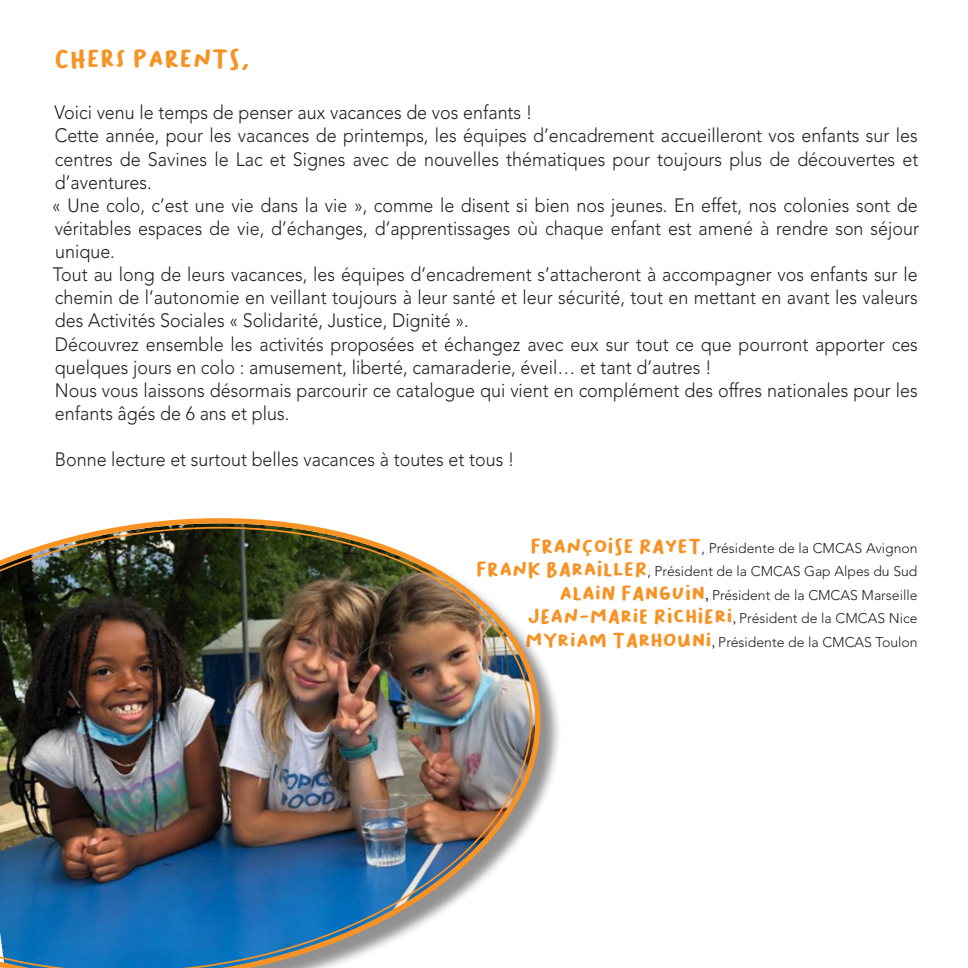
<style>
.page{position:relative;width:968px;height:968px;background:#fff}
.page>*{position:absolute;margin:0;border:0;box-sizing:border-box;transform-origin:0 0}
.t1{font:24.5px "Bakso Sapi";color:#f79324}
.t2{font:300 19.25px/23.1px "Avenir LT Std";color:#231f20;text-align:justify;scale:.93 1}
.t3{font:300 14px "Avenir LT Std";color:#231f20}
.s1{font-family:"Bakso Sapi";font-weight:400;font-size:19.6px;color:#f79324}
.s2{font-family:"Minion Pro";font-weight:400;font-size:16.1px}
.s3{font-family:"Minion Pro";font-weight:400}
</style>
<div class="page">
<img style="left:0;top:518px;width:545px;height:449px">
<p class="t1" style="left:54px;top:44px;width:197px">Chers parents,</p>
<p class="t2" style="left:54px;top:101px;width:515px">Voici venu le temps de penser aux vacances de vos enfants !</p>
<p class="t2" style="left:55px;top:124px;width:929px">Cette année, pour les vacances de printemps, les équipes d’encadrement accueilleront vos enfants sur les centres de Savines le Lac et Signes avec de nouvelles thématiques pour toujours plus de découvertes et d’aventures.</p>
<p class="t2" style="left:52px;top:194px;width:933px">« Une colo, c’est une vie dans la vie », comme le disent si bien nos jeunes. En effet, nos colonies sont de véritables espaces de vie, d’échanges, d’apprentissages où chaque enfant est amené à rendre son séjour unique.</p>
<p class="t2" style="left:53px;top:263px;width:931px">Tout au long de leurs vacances, les équipes d’encadrement s’attacheront à accompagner vos enfants sur le chemin de l’autonomie en veillant toujours à leur santé et leur sécurité, tout en mettant en avant les valeurs des Activités Sociales « Solidarité, Justice, Dignité ».</p>
<p class="t2" style="left:55px;top:332px;width:929px">Découvrez ensemble les activités proposées et échangez avec eux sur tout ce que pourront apporter ces quelques jours en colo : amusement, liberté, camaraderie, éveil… et tant d’autres !</p>
<p class="t2" style="left:55px;top:378px;width:929px">Nous vous laissons désormais parcourir ce catalogue qui vient en complément des offres nationales pour les enfants âgés de 6 ans et plus.</p>
<p class="t2" style="left:55px;top:448px;width:496px">Bonne lecture et surtout belles vacances à toutes et tous !</p>
<p class="t3" style="left:530px;top:539px;width:389px"><span class="s1">Françoise Rayet</span>, Présidente de la CMCAS Avignon</p>
<p class="t3" style="left:476px;top:563px;width:443px"><span class="s1">Frank Barailler</span>, Président de la CMCAS Gap Alpes du Sud</p>
<p class="t3" style="left:559px;top:586px;width:359px"><span class="s1">Alain Fanguin</span><span class="s2">,</span> Président de la CMCAS Marseille</p>
<p class="t3" style="left:527px;top:610px;width:392px"><span class="s1">Jean-Marie Richieri</span><span class="s3">,</span> Président de la CMCAS Nice</p>
<p class="t3" style="left:525px;top:634px;width:394px"><span class="s1">Myriam Tarhouni</span><span class="s3">,</span> Présidente de la CMCAS Toulon</p>
</div>
